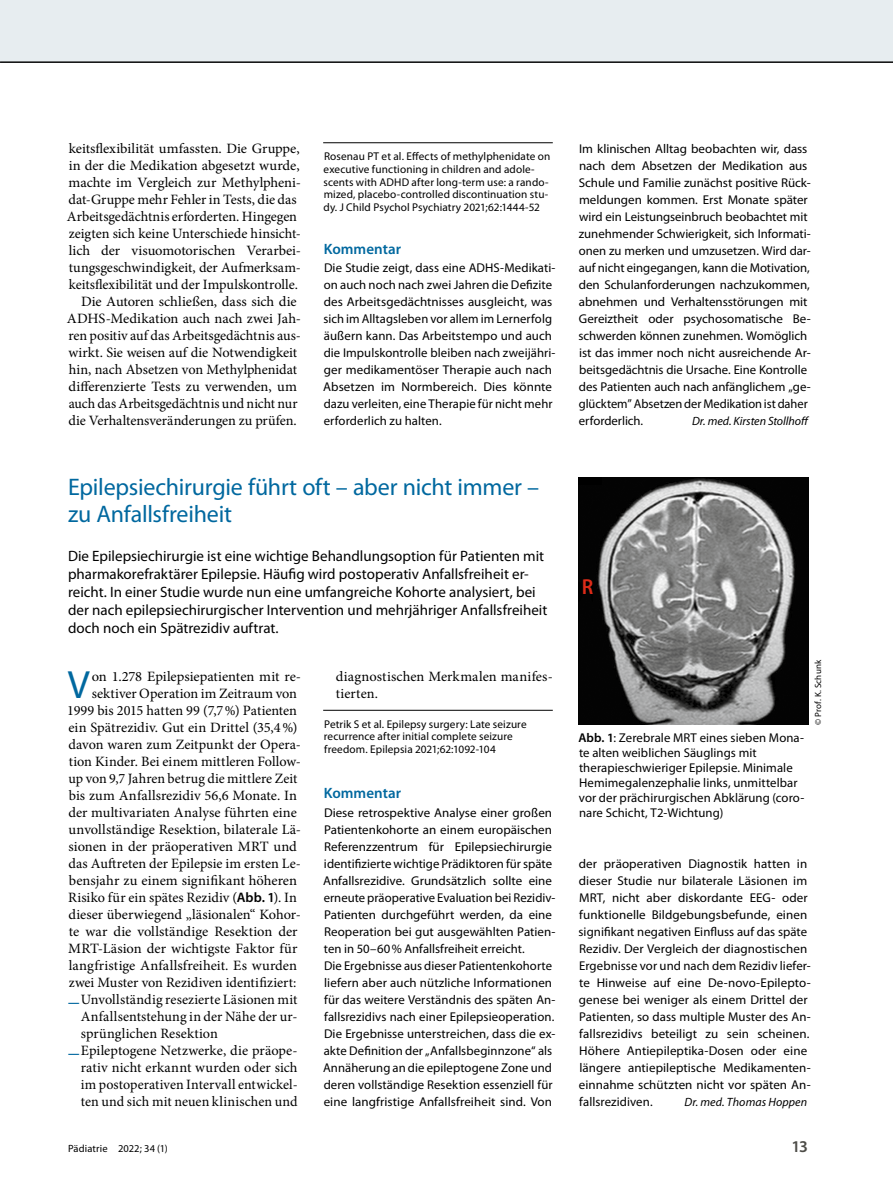
<style>
.page{position:relative;width:893px;height:1187px;background:#fff}
.page>*{position:absolute;margin:0;border:0;box-sizing:border-box;transform-origin:0 0}
.Para_Initial_2{font:39.45px "Myriad Pro";color:#00689f}
.Title_2{font:24px/27px "Myriad Pro";letter-spacing:-.01em;color:#00689f}
.t1{font:600 semi-condensed 21.75px "Myriad Pro";color:#dd2b18}
.t2{font:600 16.5px "Myriad Pro";color:#4d4c47}
.Trailer_2{font:15px/18px "Myriad Pro";color:#000}
.SectionHeading_1_x{font:600 15px "Myriad Pro";color:#00689f}
.Para_Indent{font:14.25px/17px "Minion Pro";letter-spacing:-.005em;color:#000}
.Para_Initial_2-2{font:14.25px "Minion Pro";color:#000}
.Para_Meldung{font:12.75px/17px "Myriad Pro";letter-spacing:.005em;color:#000}
.Image_Caption_x{font:12.75px/15px "Myriad Pro";letter-spacing:.005em;color:#000}
.Para_Meldung-2{font:italic 12px "Myriad Pro";color:#000}
.Source_x{font:11.25px/12.8px "Myriad Pro";letter-spacing:.01em;color:#000}
.t3{font:10.5px "Myriad Pro";letter-spacing:.01em;color:#000}
.Image_Source_without{font:9px "Myriad Pro";letter-spacing:.015em;color:#000}
.s1{font-family:"Myriad Pro";font-weight:600;font-size:13.8px}
.s2{font-family:"Myriad Pro";font-weight:600;color:#00689f}
.s3{font-weight:600}
</style>
<div class="page">
<div style="left:0;top:0;width:893px;height:62px;background:#e7edf0"></div>
<hr style="left:323px;top:710px;width:230px;height:1px;background:#000">
<img style="left:578px;top:477px;width:230px;height:247px">
<hr style="left:323px;top:142px;width:230px;height:1px;background:#000">
<hr style="left:0;top:62px;width:893px;height:1px;background:#000">
<p class="Para_Indent" style="left:67px;top:140px;width:236px">keitsflexibilität umfassten. Die Gruppe, in der die Medikation abgesetzt wurde, machte im Vergleich zur Methylpheni&shy;dat-Gruppe mehr Fehler in Tests, die das Arbeitsgedächtnis erforderten. Hingegen zeigten sich keine Unterschiede hinsicht&shy;lich der visuomotorischen Verarbei&shy;tungsgeschwindigkeit, der Aufmerksam&shy;keitsflexibilität und der Impulskontrolle.</p>
<p class="Para_Indent" style="left:67px;top:293px;width:236px;text-indent:14px">Die Autoren schließen, dass sich die ADHS-Medikation auch nach zwei Jah&shy;ren positiv auf das Arbeitsgedächtnis aus&shy;wirkt. Sie weisen auf die Notwendigkeit hin, nach Absetzen von Methylphenidat differenzierte Tests zu verwenden, um auch das Arbeitsgedächtnis und nicht nur die Verhaltensveränderungen zu prüfen.</p>
<p class="Source_x" style="left:323px;top:150px;width:228px">Rosenau PT et al. Effects of methylphenidate on executive functioning in children and adole&shy;scents with ADHD after long-term use: a rando&shy;mized, placebo-controlled discontinuation stu&shy;dy. J Child Psychol Psychiatry 2021;62:1444-52</p>
<p class="SectionHeading_1_x" style="left:324px;top:239px;width:79px">Kommentar</p>
<p class="Para_Meldung" style="left:323px;top:259px;width:234px">Die Studie zeigt, dass eine ADHS-Medikati&shy;on auch noch nach zwei Jahren die Defizite des Arbeitsgedächtnisses ausgleicht, was sich im Alltagsleben vor allem im Lernerfolg äußern kann. Das Arbeitstempo und auch die Impulskontrolle bleiben nach zweijähri&shy;ger medikamentöser Therapie auch nach Absetzen im Normbereich. Dies könnte dazu verleiten, eine Therapie für nicht mehr erforderlich zu halten.</p>
<p class="Title_2" style="left:68px;top:472px;width:473px">Epilepsiechirurgie führt oft – aber nicht immer – zu Anfallsfreiheit</p>
<p class="Trailer_2" style="left:68px;top:546px;width:481px">Die Epilepsiechirurgie ist eine wichtige Behandlungsoption für Patienten mit pharmakorefraktärer Epilepsie. Häufig wird postoperativ Anfallsfreiheit er&shy;reicht. In einer Studie wurde nun eine umfangreiche Kohorte analysiert, bei der nach epilepsiechirurgischer Intervention und mehrjähriger Anfallsfreiheit doch noch ein Spätrezidiv auftrat.</p>
<p class="Para_Initial_2" style="left:68px;top:660px;width:23px">V</p>
<p class="Para_Initial_2-2" style="left:92px;top:666px;width:211px">on 1.278 Epilepsiepatienten mit re-</p>
<p class="Para_Indent" style="left:336px;top:667px;width:218px">diagnostischen Merkmalen manifes&shy;tierten.</p>
<p class="Source_x" style="left:324px;top:717px;width:204px">Petrik S et al. Epilepsy surgery: Late seizure recurrence after initial complete seizure freedom. Epilepsia 2021;62:1092-104</p>
<p class="SectionHeading_1_x" style="left:324px;top:783px;width:79px">Kommentar</p>
<p class="Para_Meldung" style="left:323px;top:803px;width:234px">Diese retrospektive Analyse einer großen Patientenkohorte an einem europäischen Referenzzentrum für Epilepsiechirurgie identifizierte wichtige Prädiktoren für späte Anfallsrezidive. Grundsätzlich sollte eine erneute präoperative Evaluation bei Rezidiv-Patienten durchgeführt werden, da eine Reoperation bei gut ausgewählten Patien&shy;ten in 50–60% Anfallsfreiheit erreicht.</p>
<p class="Para_Meldung" style="left:323px;top:957px;width:234px">Die Ergebnisse aus dieser Patientenkohorte liefern aber auch nützliche Informationen für das weitere Verständnis des späten An&shy;fallsrezidivs nach einer Epilepsieoperation.<br>Die Ergebnisse unterstreichen, dass die ex&shy;akte Definition der „Anfallsbeginnzone“ als Annäherung an die epileptogene Zone und deren vollständige Resektion essenziell für eine langfristige Anfallsfreiheit sind. Von</p>
<p class="Para_Initial_2-2" style="left:92px;top:683px;width:207px">sektiver Operation im Zeitraum von</p>
<p class="Para_Initial_2-2" style="left:67px;top:700px;width:231px">1999 bis 2015 hatten 99 (7,7%) Patienten</p>
<p class="Para_Initial_2-2" style="left:68px;top:717px;width:231px">ein Spätrezidiv. Gut ein Drittel (35,4%)</p>
<p class="Para_Initial_2-2" style="left:68px;top:734px;width:234px">davon waren zum Zeitpunkt der Opera-</p>
<p class="Para_Initial_2-2" style="left:69px;top:751px;width:232px">tion Kinder. Bei einem mittleren Follow-</p>
<p class="Para_Initial_2-2" style="left:69px;top:768px;width:230px">up von 9,7 Jahren betrug die mittlere Zeit</p>
<p class="Para_Initial_2-2" style="left:69px;top:785px;width:230px">bis zum Anfallsrezidiv 56,6 Monate. In</p>
<p class="Para_Initial_2-2" style="left:68px;top:802px;width:230px">der multivariaten Analyse führten eine</p>
<p class="Para_Initial_2-2" style="left:69px;top:819px;width:234px">unvollständige Resektion, bilaterale Lä-</p>
<p class="Para_Initial_2-2" style="left:69px;top:836px;width:230px">sionen in der präoperativen MRT und</p>
<p class="Para_Initial_2-2" style="left:68px;top:853px;width:234px">das Auftreten der Epilepsie im ersten Le-</p>
<p class="Para_Initial_2-2" style="left:69px;top:870px;width:230px">bensjahr zu einem signifikant höheren</p>
<p class="Para_Initial_2-2" style="left:68px;top:887px;width:230px">Risiko für ein spätes Rezidiv (<span class="s1">Abb. 1</span>). In</p>
<p class="Para_Initial_2-2" style="left:68px;top:904px;width:234px">dieser überwiegend „läsionalen“ Kohor-</p>
<p class="Para_Initial_2-2" style="left:69px;top:921px;width:230px">te war die vollständige Resektion der</p>
<p class="Para_Initial_2-2" style="left:68px;top:938px;width:231px">MRT-Läsion der wichtigste Faktor für</p>
<p class="Para_Initial_2-2" style="left:69px;top:955px;width:230px">langfristige Anfallsfreiheit. Es wurden</p>
<p class="Para_Initial_2-2" style="left:69px;top:972px;width:229px">zwei Muster von Rezidiven identifiziert:</p>
<p class="Para_Indent" style="left:81px;top:991px;width:218px;text-align:justify;text-indent:-13px"><span class="s2">—</span>Unvollständig resezierte Läsionen mit Anfallsentstehung in der Nähe der ur&shy;sprünglichen Resektion</p>
<p class="Para_Indent" style="left:81px;top:1042px;width:218px;text-align:justify;text-indent:-13px"><span class="s2">—</span>Epileptogene Netzwerke, die präope&shy;rativ nicht erkannt wurden oder sich im postoperativen Intervall entwickel&shy;ten und sich mit neuen klinischen und</p>
<p class="Para_Meldung" style="left:579px;top:140px;width:234px">Im klinischen Alltag beobachten wir, dass nach dem Absetzen der Medikation aus Schule und Familie zunächst positive Rück&shy;meldungen kommen. Erst Monate später wird ein Leistungseinbruch beobachtet mit zunehmender Schwierigkeit, sich Informati&shy;onen zu merken und umzusetzen. Wird dar&shy;auf nicht eingegangen, kann die Motivation, den Schulanforderungen nachzukommen, abnehmen und Verhaltensstörungen mit Gereiztheit oder psychosomatische Be&shy;schwerden können zunehmen. Womöglich ist das immer noch nicht ausreichende Ar&shy;beitsgedächtnis die Ursache. Eine Kontrolle des Patienten auch nach anfänglichem „ge&shy;glücktem” Absetzen der Medikation ist daher erforderlich.</p>
<p class="Para_Meldung-2" style="left:692px;top:414px;width:119px">Dr. med. Kirsten Stollhoff</p>
<p class="t1" style="left:582px;top:575px;width:13px">R</p>
<p class="Image_Caption_x" style="left:578px;top:729px;width:227px"><span class="s3">Abb. 1</span>: Zerebrale MRT eines sieben Mona&shy;te alten weiblichen Säuglings mit therapieschwieriger Epilepsie. Minimale Hemimegalenzephalie links, unmittelbar vor der prächirurgischen Abklärung (coro&shy;nare Schicht, T2-Wichtung)</p>
<p class="Image_Source_without" style="left:812px;top:724px;width:66px;rotate:-90deg">© Prof. K. Schunk</p>
<p class="Para_Meldung" style="left:579px;top:854px;width:234px">der präoperativen Diagnostik hatten in dieser Studie nur bilaterale Läsionen im MRT, nicht aber diskordante EEG- oder funktionelle Bildgebungsbefunde, einen signifikant negativen Einfluss auf das späte Rezidiv. Der Vergleich der diagnostischen Ergebnisse vor und nach dem Rezidiv liefer&shy;te Hinweise auf eine De-novo-Epilepto&shy;genese bei weniger als einem Drittel der Patienten, so dass multiple Muster des An&shy;fallsrezidivs beteiligt zu sein scheinen.<br>Höhere Antiepileptika-Dosen oder eine längere antiepileptische Medikamenten&shy;einnahme schützten nicht vor späten An&shy;fallsrezidiven.</p>
<p class="Para_Meldung-2" style="left:684px;top:1094px;width:124px">Dr. med. Thomas Hoppen</p>
<p class="t3" style="left:68px;top:1141px;width:101px">Pädiatrie 2022; 34 (1)</p>
<p class="t2" style="left:791px;top:1135px;width:18px">13</p>
</div>
